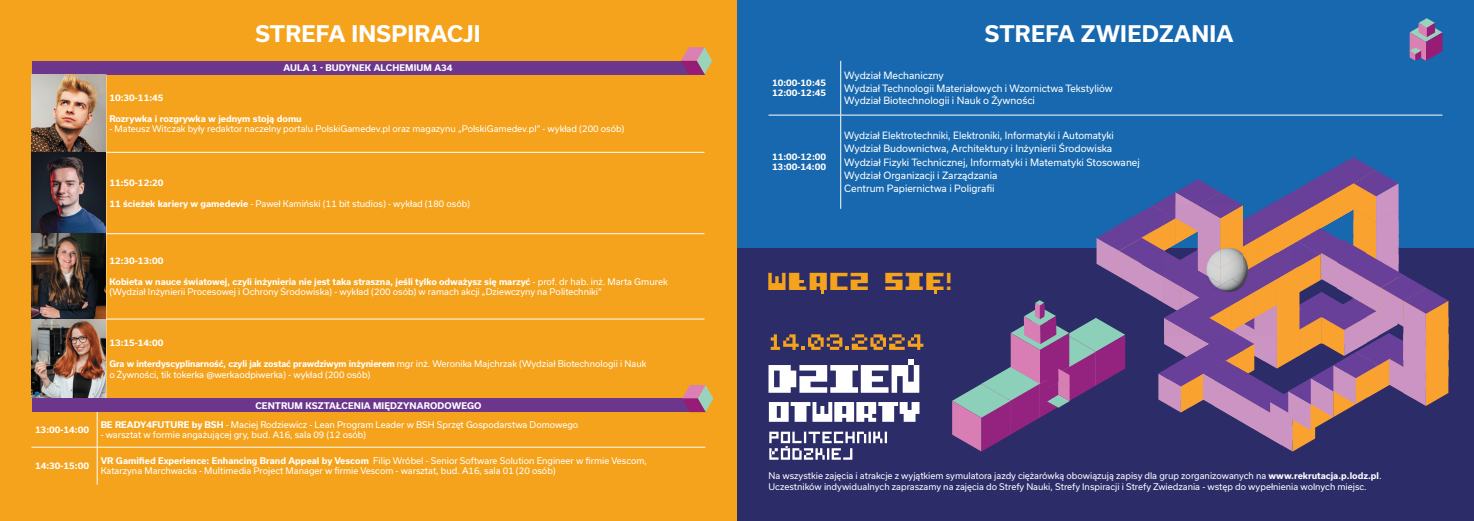
<style>
.page{position:relative;width:1474px;height:521px;background:#fff}
.page>*{position:absolute;margin:0;border:0;box-sizing:border-box;transform-origin:0 0}
.t1{font:27.47px "I pixel u";color:#f5a31c}
.t2{font:700 21.88px "Usual";letter-spacing:.015em;color:#fff}
.t3{font:9.62px "Usual";color:#fff}
.t4{font:8.75px/10.5px "Usual";color:#fff}
.t5{font:700 8.75px "Usual";color:#fff}
.s1{font-weight:700}
.s2{font-weight:400}
</style>
<div class="page">
<div style="left:731px;top:0;width:742px;height:521px;background:#2b2c68"></div>
<div style="left:0;top:0;width:737px;height:521px;background:#f5a31c"></div>
<div style="left:32px;top:61px;width:672px;height:13px;background:#6b368c"></div>
<hr style="left:106px;top:74px;width:1px;height:78px;background:#fff">
<hr style="left:106px;top:153px;width:1px;height:80px;background:#fff">
<hr style="left:106px;top:234px;width:1px;height:85px;background:#fff">
<hr style="left:106px;top:319px;width:1px;height:79px;background:#fff">
<hr style="left:106px;top:152px;width:598px;height:1px;background:#fff">
<hr style="left:106px;top:233px;width:598px;height:1px;background:#fff">
<hr style="left:106px;top:319px;width:598px;height:1px;background:#fff">
<img style="left:32px;top:74px;width:74px;height:324px">
<div style="left:32px;top:398px;width:673px;height:14px;background:#6b368c"></div>
<hr style="left:97px;top:412px;width:1px;height:35px;background:#fff">
<hr style="left:97px;top:447px;width:1px;height:37px;background:#fff">
<hr style="left:32px;top:447px;width:65px;height:1px;background:#fff">
<hr style="left:97px;top:447px;width:608px;height:1px;background:#fff">
<div style="left:737px;top:0;width:736px;height:248px;background:#1768af"></div>
<hr style="left:840px;top:61px;width:1px;height:54px;background:#fff">
<hr style="left:840px;top:115px;width:1px;height:94px;background:#fff">
<hr style="left:768px;top:115px;width:72px;height:1px;background:#fff">
<hr style="left:840px;top:115px;width:602px;height:1px;background:#fff">
<svg style="left:1409px;top:18px;width:33px;height:43px"></svg>
<svg style="left:681px;top:47px;width:31px;height:27px"></svg>
<svg style="left:682px;top:385px;width:31px;height:27px"></svg>
<svg style="left:952px;top:157px;width:496px;height:294px"></svg>
<img style="left:1188px;top:319px;width:43px;height:16px">
<img style="left:1224px;top:331px;width:15px;height:4px">
<svg style="left:769px;top:402px;width:150px;height:20px"></svg>
<svg style="left:768px;top:359px;width:151px;height:34px"></svg>
<svg style="left:769px;top:432px;width:118px;height:28px"></svg>
<svg style="left:770px;top:334px;width:153px;height:16px"></svg>
<svg style="left:797px;top:280px;width:6px;height:3px"></svg>
<p class="t2" style="left:255px;top:22px;width:227px">STREFA INSPIRACJI</p>
<p class="t5" style="left:283px;top:63px;width:171px">AULA 1 - BUDYNEK ALCHEMIUM A34</p>
<p class="t5" style="left:109px;top:93px;width:56px">10:30-11:45</p>
<p class="t5" style="left:109px;top:114px;width:194px">Rozrywka i rozgrywka w jednym stoją domu</p>
<p class="t4" style="left:109px;top:124px;width:516px">- Mateusz Witczak były redaktor naczelny portalu PolskiGamedev.pl oraz magazynu „PolskiGamedev.pl” - wykład (200 osób)</p>
<p class="t5" style="left:109px;top:177px;width:56px">11:50-12:20</p>
<p class="t4" style="left:109px;top:198px;width:362px"><span class="s1">11 ścieżek kariery w gamedevie</span> - Paweł Kamiński (11 bit studios) - wykład (180 osób)</p>
<p class="t5" style="left:109px;top:256px;width:56px">12:30-13:00</p>
<p class="t5" style="left:109px;top:277px;width:560px">Kobieta w nauce światowej, czyli inżynieria nie jest taka straszna, jeśli tylko odważysz się marzyć <span class="s2">- prof. dr hab. inż. Marta Gmurek</span></p>
<p class="t4" style="left:109px;top:287px;width:494px">(Wydział Inżynierii Procesowej i Ochrony Środowiska) - wykład (200 osób) w ramach akcji „Dziewczyny na Politechniki”</p>
<p class="t5" style="left:109px;top:338px;width:56px">13:15-14:00</p>
<p class="t4" style="left:109px;top:359px;width:538px"><span class="s1">Gra w interdyscyplinarność, czyli jak zostać prawdziwym inżynierem</span> mgr inż. Weronika Majchrzak (Wydział Biotechnologii i Nauk o Żywności, tik tokerka @werkaodpiwerka) - wykład (200 osób)</p>
<p class="t5" style="left:35px;top:425px;width:56px">13:00-14:00</p>
<p class="t5" style="left:255px;top:400px;width:228px">CENTRUM KSZTAŁCENIA MIĘDZYNARODOWEGO</p>
<p class="t4" style="left:101px;top:419px;width:479px"><span class="s1">BE READY4FUTURE by BSH</span> - Maciej Rodziewicz - Lean Program Leader w BSH Sprzęt Gospodarstwa Domowego</p>
<p class="t4" style="left:101px;top:430px;width:267px">- warsztat w formie angażującej gry, bud. A16, sala 09 (12 osób)</p>
<p class="t5" style="left:35px;top:461px;width:56px">14:30-15:00</p>
<p class="t4" style="left:101px;top:455px;width:548px"><span class="s1">VR Gamified Experience: Enhancing Brand Appeal by Vescom</span> Filip Wróbel - Senior Software Solution Engineer w firmie Vescom,<br>Katarzyna Marchwacka - Multimedia Project Manager w firmie Vescom - warsztat, bud. A16, sala 01 (20 osób)</p>
<p class="t5" style="left:772px;top:78px;width:56px">10:00-10:45</p>
<p class="t5" style="left:772px;top:88px;width:56px">12:00-12:45</p>
<p class="t5" style="left:772px;top:152px;width:56px">11:00-12:00</p>
<p class="t5" style="left:772px;top:162px;width:56px">13:00-14:00</p>
<p class="t2" style="left:984px;top:22px;width:250px">STREFA ZWIEDZANIA</p>
<p class="t3" style="left:844px;top:70px;width:101px">Wydział Mechaniczny</p>
<p class="t3" style="left:844px;top:82px;width:270px">Wydział Technologii Materiałowych i Wzornictwa Tekstyliów</p>
<p class="t3" style="left:844px;top:95px;width:192px">Wydział Biotechnologii i Nauk o Żywności</p>
<p class="t3" style="left:844px;top:130px;width:271px">Wydział Elektrotechniki, Elektroniki, Informatyki i Automatyki</p>
<p class="t3" style="left:844px;top:143px;width:269px">Wydział Budownictwa, Architektury i Inżynierii Środowiska</p>
<p class="t3" style="left:844px;top:156px;width:297px">Wydział Fizyki Technicznej, Informatyki i Matematyki Stosowanej</p>
<p class="t3" style="left:844px;top:169px;width:155px">Wydział Organizacji i Zarządzania</p>
<p class="t3" style="left:844px;top:183px;width:152px">Centrum Papiernictwa i Poligrafii</p>
<p class="t1" style="left:768px;top:263px;width:187px">WLACZ SIE!</p>
<p class="t4" style="left:768px;top:471px;width:614px">Na wszystkie zajęcia i atrakcje z wyjątkiem symulatora jazdy ciężarówką obowiązują zapisy dla grup zorganizowanych na <span class="s1">www.rekrutacja.p.lodz.pl</span>.<br>Uczestników indywidualnych zapraszamy na zajęcia do Strefy Nauki, Strefy Inspiracji i Strefy Zwiedzania - wstęp do wypełnienia wolnych miejsc.</p>
</div>
